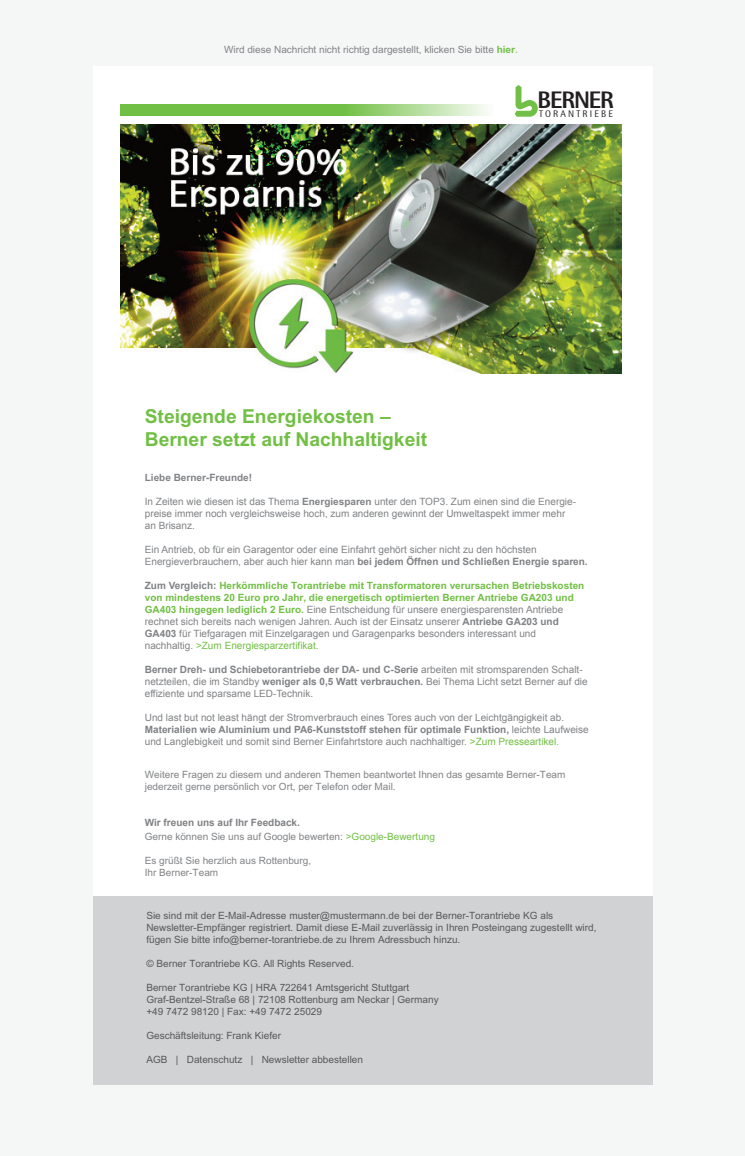
<style>
.page{position:relative;width:745px;height:1156px;background:#fff}
.page>*{position:absolute;margin:0;border:0;box-sizing:border-box;transform-origin:0 0}
.t1{font:800 23.88px "Rotis Semi Sans";letter-spacing:-.05em;color:#231f20}
.t2{font:700 19.25px "M Arial";color:#71bf44}
.t3{font:10px/12px "Arial";color:#808285}
.t4{font:10px/12px "M Arial";color:#57585a}
.t5{font:10px "M Arial";color:#808285}
.t6{font:700 10px/12px "M Arial";color:#71bf44}
.t7{font:700 10px "Arial";color:#808285}
.t8{font:10px "Arial";color:#71bf44}
.t9{font:700 10px "M Arial";color:#808285}
.t10{font:9.62px "Rotis Semi Sans";letter-spacing:.225em;color:#231f20}
.s1{font-weight:700;color:#71bf44}
.s2{font-weight:700;color:#aad489}
.s3{font-family:"M Arial";font-weight:700}
.s4{font-weight:400}
.s5{font-family:"Arial";color:#808285}
.s6{font-family:"Arial";font-weight:400;color:#808285}
.s7{font-weight:700}
.s8{color:#808285}
.s9{color:#71bf44}
</style>
<div class="page">
<div style="left:0;top:0;width:744px;height:1155px;background:#f5f7f7"></div>
<div style="left:93px;top:66px;width:558px;height:985px;background:#fff"></div>
<img style="left:120px;top:124px;width:501px;height:249px">
<div style="left:93px;top:895px;width:558px;height:189px;background:#d1d2d4"></div>
<div style="left:120px;top:104px;width:226px;height:11px;background:#71bf44"></div>
<svg style="left:346px;top:104px;width:141px;height:11px;background:#b5dd9d"></svg>
<svg style="left:514px;top:85px;width:23px;height:32px"></svg>
<p class="t5" style="left:224px;top:45px;width:295px">Wird diese Nachricht nicht richtig dargestellt, klicken Sie bitte <span class="s1">hier</span><span class="s2">.</span></p>
<p class="t1" style="left:537px;top:92px;width:78px">BERNER</p>
<p class="t10" style="left:539px;top:110px;width:75px">TORANTRIEBE</p>
<p class="t2" style="left:145px;top:409px;width:247px">Steigende Energiekosten –</p>
<p class="t2" style="left:145px;top:432px;width:283px">Berner setzt auf Nachhaltigkeit</p>
<p class="t9" style="left:145px;top:473px;width:109px">Liebe Berner-Freunde!</p>
<p class="t3" style="left:145px;top:495px;width:432px">In Zeiten wie diesen ist das Thema <span class="s3">Energiesparen</span> unter den TOP3. Zum einen sind die Energie&shy;preise immer noch vergleichsweise hoch, zum anderen gewinnt der Umweltaspekt immer mehr</p>
<p class="t3" style="left:145px;top:519px;width:52px">an Brisanz.</p>
<p class="t3" style="left:145px;top:543px;width:393px">Ein Antrieb, ob für ein Garagentor oder eine Einfahrt gehört sicher nicht zu den höchsten</p>
<p class="t7" style="left:145px;top:555px;width:444px"><span class="s4">Energieverbrauchern, aber auch hier kann man</span> bei jedem Öffnen und Schließen Energie sparen.</p>
<p class="t6" style="left:145px;top:580px;width:441px"><span class="s5">Zum Vergleich:</span> Herkömmliche Torantriebe mit Transformatoren verursachen Betriebskosten von mindestens 20 Euro pro Jahr, die energetisch optimierten Berner Antriebe GA203 und<br>GA403 hingegen lediglich 2 Euro. <span class="s6">Eine Entscheidung für unsere energiesparensten Antriebe</span></p>
<p class="t3" style="left:145px;top:615px;width:415px">rechnet sich bereits nach wenigen Jahren. Auch ist der Einsatz unserer <span class="s7">Antriebe GA203 und</span></p>
<p class="t3" style="left:145px;top:627px;width:392px"><span class="s7">GA403</span> für Tiefgaragen mit Einzelgaragen und Garagenparks besonders interessant und</p>
<p class="t8" style="left:145px;top:639px;width:175px"><span class="s8">nachhaltig.</span> &gt;Zum Energiesparzertifikat.</p>
<p class="t3" style="left:145px;top:663px;width:444px"><span class="s7">Berner Dreh- und Schiebetorantriebe der DA- und C-Serie</span> arbeiten mit stromsparenden Schalt&shy;netzteilen, die im Standby <span class="s7">weniger als 0,5 Watt verbrauchen.</span> Bei Thema Licht setzt Berner auf die effiziente und sparsame LED-Technik.</p>
<p class="t3" style="left:145px;top:711px;width:420px">Und last but not least hängt der Stromverbrauch eines Tores auch von der Leichtgängigkeit ab.</p>
<p class="t3" style="left:145px;top:723px;width:445px"><span class="s7">Materialien wie Aluminium und PA6-Kunststoff stehen für optimale Funktion,</span> leichte Laufweise und Langlebigkeit und somit sind Berner Einfahrtstore auch nachhaltiger. <span class="s9">&gt;Zum Presseartikel.</span></p>
<p class="t5" style="left:145px;top:770px;width:422px">Weitere Fragen zu diesem und anderen Themen beantwortet Ihnen das gesamte Berner-Team</p>
<p class="t5" style="left:145px;top:782px;width:252px">jederzeit gerne persönlich vor Ort, per Telefon oder Mail.</p>
<p class="t7" style="left:145px;top:816px;width:156px">Wir freuen uns auf Ihr Feedback.</p>
<p class="t5" style="left:145px;top:832px;width:291px">Gerne können Sie uns auf Google bewerten: <span class="s9">&gt;Google-Bewertung</span></p>
<p class="t5" style="left:145px;top:856px;width:168px">Es grüßt Sie herzlich aus Rottenburg,</p>
<p class="t5" style="left:145px;top:868px;width:75px">Ihr Berner-Team</p>
<p class="t4" style="left:146px;top:910px;width:408px">Sie sind mit der E-Mail-Adresse muster@mustermann.de bei der Berner-Torantriebe KG als</p>
<p class="t4" style="left:146px;top:922px;width:451px">Newsletter-Empfänger registriert. Damit diese E-Mail zuverlässig in Ihren Posteingang zugestellt wird, fügen Sie bitte info@berner-torantriebe.de zu Ihrem Adressbuch hinzu.</p>
<p class="t4" style="left:146px;top:958px;width:209px">© Berner Torantriebe KG. All Rights Reserved.</p>
<p class="t4" style="left:146px;top:982px;width:264px">Berner Torantriebe KG | HRA 722641 Amtsgericht Stuttgart</p>
<p class="t4" style="left:146px;top:994px;width:293px">Graf-Bentzel-Straße 68 | 72108 Rottenburg am Neckar | Germany</p>
<p class="t4" style="left:146px;top:1006px;width:177px">+49 7472 98120 | Fax: +49 7472 25029</p>
<p class="t4" style="left:146px;top:1030px;width:136px">Geschäftsleitung: Frank Kiefer</p>
<p class="t4" style="left:146px;top:1054px;width:218px">AGB | Datenschutz | Newsletter abbestellen</p>
</div>
